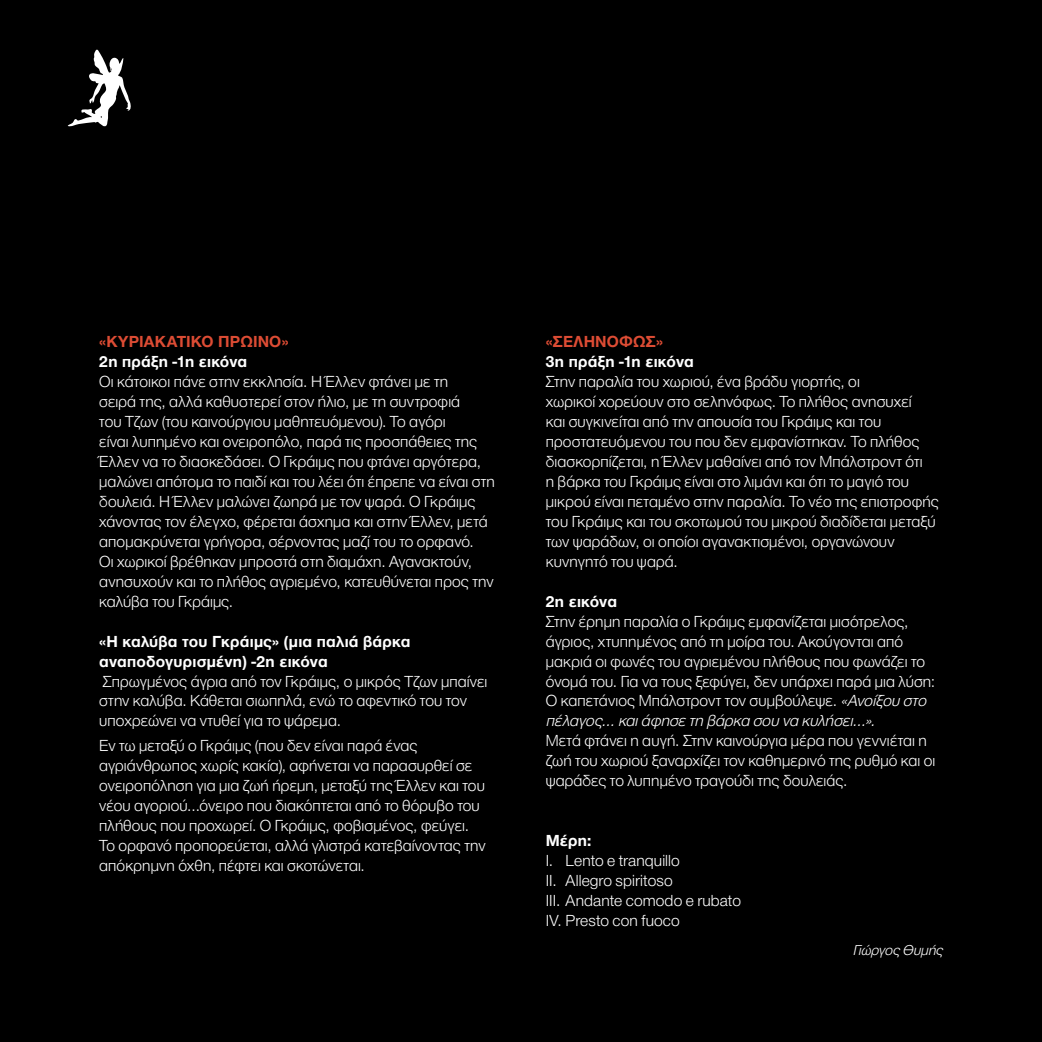
<style>
.page{position:relative;width:1042px;height:1042px;background:#000}
.page>*{position:absolute;margin:0;border:0;box-sizing:border-box;transform-origin:0 0}
.t1{font:300 16.62px/19.9px "CF Helvetica";letter-spacing:.005em;color:#fff}
.t2{font:700 16.62px/19.9px "CF Helvetica";letter-spacing:.01em;color:#fff}
.t3{font:700 16.62px "CF Helvetica";letter-spacing:.01em;color:#dd4c34}
.t4{font:italic 300 14.88px "CF Helvetica";color:#fff}
.s1{font-style:italic}
</style>
<div class="page">
<svg style="left:68px;top:49px;width:63px;height:78px"></svg>
<p class="t3" style="left:99px;top:333px;width:191px">«Κυριακάτικο πρωινό»</p>
<p class="t2" style="left:99px;top:352px;width:149px">2η πράξη -1η εικόνα</p>
<p class="t1" style="left:99px;top:372px;width:397px">Οι κάτοικοι πάνε στην εκκλησία. Η Έλλεν φτάνει με τη<br>σειρά της, αλλά καθυστερεί στον ήλιο, με τη συντροφιά<br>του Τζων (του καινούργιου μαθητευόμενου). Το αγόρι<br>είναι λυπημένο και ονειροπόλο, παρά τις προσπάθειες της Έλλεν να το διασκεδάσει. Ο Γκράιμς που φτάνει αργότερα, μαλώνει απότομα το παιδί και του λέει ότι έπρεπε να είναι στη δουλειά. Η Έλλεν μαλώνει ζωηρά με τον ψαρά. Ο Γκράιμς χάνοντας τον έλεγχο, φέρεται άσχημα και στην Έλλεν, μετά απομακρύνεται γρήγορα, σέρνοντας μαζί του το ορφανό.<br>Οι χωρικοί βρέθηκαν μπροστά στη διαμάχη. Αγανακτούν, ανησυχούν και το πλήθος αγριεμένο, κατευθύνεται προς την καλύβα του Γκράιμς.</p>
<p class="t2" style="left:99px;top:631px;width:313px">«Η καλύβα του Γκράιμς» (μια παλιά βάρκα αναποδογυρισμένη) -2η εικόνα</p>
<p class="t1" style="left:99px;top:671px;width:390px">Σπρωγμένος άγρια από τον Γκράιμς, ο μικρός Τζων μπαίνει στην καλύβα. Κάθεται σιωπηλά, ενώ το αφεντικό του τον υποχρεώνει να ντυθεί για το ψάρεμα.</p>
<p class="t1" style="left:99px;top:736px;width:388px">Εν τω μεταξύ ο Γκράιμς (που δεν είναι παρά ένας αγριάνθρωπος χωρίς κακία), αφήνεται να παρασυρθεί σε ονειροπόληση για μια ζωή ήρεμη, μεταξύ της Έλλεν και του νέου αγοριού…όνειρο που διακόπτεται από το θόρυβο του πλήθους που προχωρεί. Ο Γκράιμς, φοβισμένος, φεύγει.<br>Το ορφανό προπορεύεται, αλλά γλιστρά κατεβαίνοντας την απόκρημνη όχθη, πέφτει και σκοτώνεται.</p>
<p class="t3" style="left:546px;top:333px;width:119px">«Σεληνόφως»</p>
<p class="t2" style="left:546px;top:352px;width:149px">3η πράξη -1η εικόνα</p>
<p class="t1" style="left:546px;top:372px;width:394px">Στην παραλία του χωριού, ένα βράδυ γιορτής, οι<br>χωρικοί χορεύουν στο σεληνόφως. Το πλήθος ανησυχεί<br>και συγκινείται από την απουσία του Γκράιμς και του προστατευόμενου του που δεν εμφανίστηκαν. Το πλήθος διασκορπίζεται, η Έλλεν μαθαίνει από τον Μπάλστροντ ότι<br>η βάρκα του Γκράιμς είναι στο λιμάνι και ότι το μαγιό του μικρού είναι πεταμένο στην παραλία. Το νέο της επιστροφής του Γκράιμς και του σκοτωμού του μικρού διαδίδεται μεταξύ των ψαράδων, οι οποίοι αγανακτισμένοι, οργανώνουν κυνηγητό του ψαρά.</p>
<p class="t2" style="left:546px;top:591px;width:73px">2η εικόνα</p>
<p class="t1" style="left:546px;top:611px;width:390px">Στην έρημη παραλία ο Γκράιμς εμφανίζεται μισότρελος, άγριος, χτυπημένος από τη μοίρα του. Ακούγονται από μακριά οι φωνές του αγριεμένου πλήθους που φωνάζει το όνομά του. Για να τους ξεφύγει, δεν υπάρχει παρά μια λύση:<br>Ο καπετάνιος Μπάλστροντ τον συμβούλεψε. <span class="s1">«Ανοίξου στο πέλαγος… καιάφησε τη βάρκα σου να κυλήσει…».</span></p>
<p class="t1" style="left:546px;top:731px;width:391px">Μετά φτάνει η αυγή. Στην καινούργια μέρα που γεννιέται η ζωή του χωριού ξαναρχίζει τον καθημερινό της ρυθμό και οι ψαράδες το λυπημένο τραγούδι της δουλειάς.</p>
<p class="t2" style="left:546px;top:831px;width:47px">Μέρη:</p>
<p class="t1" style="left:546px;top:850px;width:197px">Ι. Lento e tranquillo<br>II. Allegro spiritoso<br>III. Andante comodo e rubato<br>IV. Presto con fuoco</p>
<p class="t4" style="left:852px;top:942px;width:95px">Γιώργος Θυμής</p>
</div>
